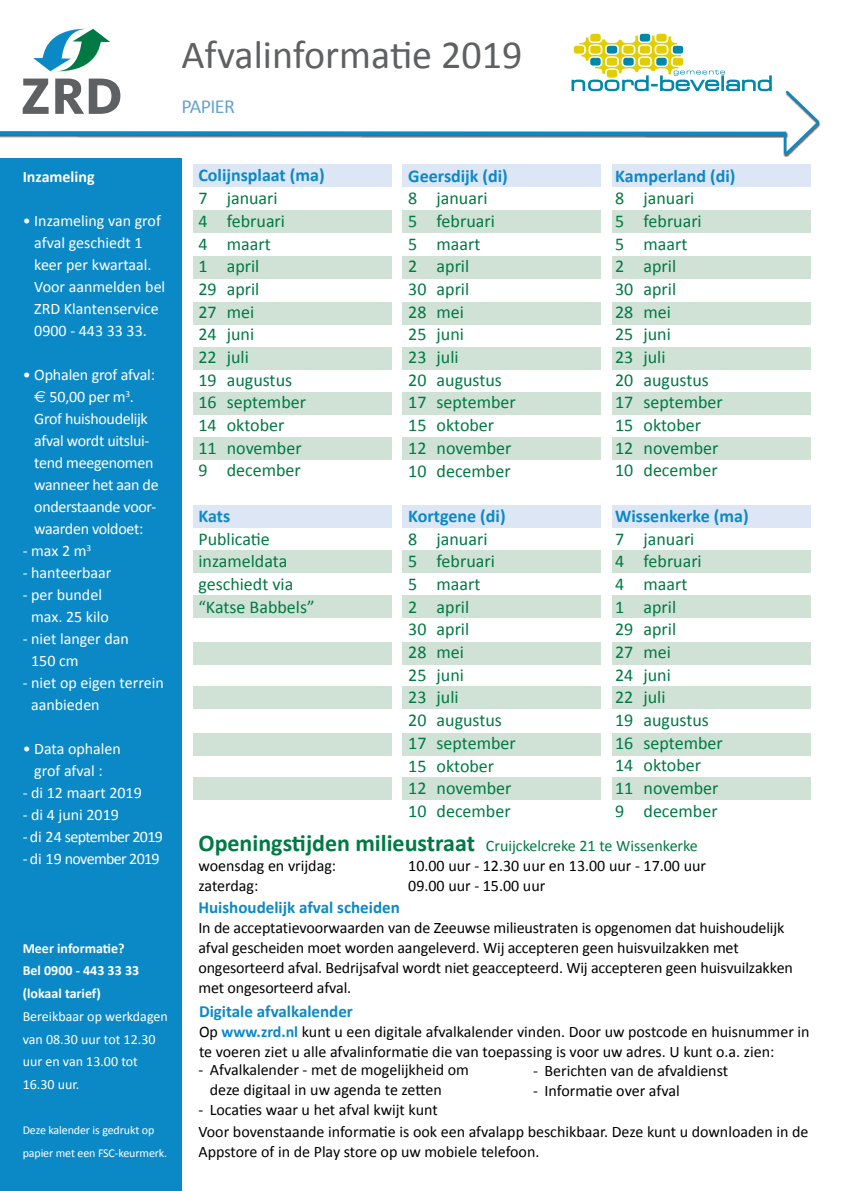
<style>
.page{position:relative;width:842px;height:1191px;background:#fff}
.page>*{position:absolute;margin:0;border:0;box-sizing:border-box;transform-origin:0 0}
.t1{font:40px "Calibri";color:#5f6062}
.t2{font:20px "Calibri";letter-spacing:-.03em;color:#68a1d2}
.t3{font:18px/22.6px "Calibri";color:#007944}
.t4{font:700 18px "Calibri";color:#0b89c6}
.t5{font:700 17px "Calibri";color:#0b89c6}
.t6{font:16px/20px "Calibri";letter-spacing:-.01em;color:#000}
.t7{font:16px/22px "Calibri";letter-spacing:-.005em;color:#fff}
.t8{font:16px/20px "Calibri";color:#007944}
.t9{font:16px "Calibri";letter-spacing:-.04em;color:#fff}
.t10{font:700 16px "Calibri";color:#fff}
.t11{font:14px/22.6px "Calibri";color:#fff}
.t12{font:700 14px/22.6px "Calibri";color:#fff}
.t13{font:12px/22.6px "Calibri";letter-spacing:-.01em;color:#fff}
.s1{font-family:"Euro Sans"}
.s2{font-weight:700;font-size:24px}
.s3{color:#000}
.s4{font-weight:700;color:#0b89c6}
</style>
<div class="page">
<div style="left:0;top:159px;width:181px;height:1032px;background:#0b89c6"></div>
<div style="left:193px;top:164px;width:198px;height:23px;background:#dde6f4"></div>
<div style="left:193px;top:210px;width:198px;height:22px;background:#cfe2d5"></div>
<div style="left:193px;top:256px;width:198px;height:23px;background:#cfe2d5"></div>
<div style="left:193px;top:302px;width:198px;height:23px;background:#cfe2d5"></div>
<div style="left:193px;top:347px;width:198px;height:23px;background:#cfe2d5"></div>
<div style="left:193px;top:392px;width:198px;height:23px;background:#cfe2d5"></div>
<div style="left:193px;top:437px;width:198px;height:23px;background:#cfe2d5"></div>
<div style="left:193px;top:550px;width:198px;height:23px;background:#cfe2d5"></div>
<div style="left:193px;top:595px;width:198px;height:23px;background:#cfe2d5"></div>
<div style="left:193px;top:642px;width:198px;height:23px;background:#cfe2d5"></div>
<div style="left:193px;top:686px;width:198px;height:23px;background:#cfe2d5"></div>
<div style="left:193px;top:733px;width:198px;height:22px;background:#cfe2d5"></div>
<div style="left:193px;top:777px;width:198px;height:22px;background:#cfe2d5"></div>
<div style="left:193px;top:505px;width:198px;height:22px;background:#dde6f4"></div>
<div style="left:403px;top:164px;width:198px;height:23px;background:#dde6f4"></div>
<div style="left:403px;top:210px;width:198px;height:22px;background:#cfe2d5"></div>
<div style="left:403px;top:256px;width:198px;height:23px;background:#cfe2d5"></div>
<div style="left:403px;top:302px;width:198px;height:23px;background:#cfe2d5"></div>
<div style="left:403px;top:347px;width:198px;height:23px;background:#cfe2d5"></div>
<div style="left:403px;top:392px;width:198px;height:23px;background:#cfe2d5"></div>
<div style="left:403px;top:437px;width:198px;height:23px;background:#cfe2d5"></div>
<div style="left:403px;top:550px;width:198px;height:23px;background:#cfe2d5"></div>
<div style="left:403px;top:595px;width:198px;height:23px;background:#cfe2d5"></div>
<div style="left:403px;top:642px;width:198px;height:23px;background:#cfe2d5"></div>
<div style="left:403px;top:686px;width:198px;height:23px;background:#cfe2d5"></div>
<div style="left:403px;top:733px;width:198px;height:22px;background:#cfe2d5"></div>
<div style="left:403px;top:777px;width:198px;height:22px;background:#cfe2d5"></div>
<div style="left:403px;top:505px;width:198px;height:22px;background:#dde6f4"></div>
<div style="left:612px;top:164px;width:199px;height:23px;background:#dde6f4"></div>
<div style="left:612px;top:210px;width:199px;height:22px;background:#cfe2d5"></div>
<div style="left:612px;top:256px;width:199px;height:23px;background:#cfe2d5"></div>
<div style="left:612px;top:302px;width:199px;height:23px;background:#cfe2d5"></div>
<div style="left:612px;top:347px;width:199px;height:23px;background:#cfe2d5"></div>
<div style="left:612px;top:392px;width:199px;height:23px;background:#cfe2d5"></div>
<div style="left:612px;top:437px;width:199px;height:23px;background:#cfe2d5"></div>
<div style="left:612px;top:550px;width:199px;height:23px;background:#cfe2d5"></div>
<div style="left:612px;top:595px;width:199px;height:23px;background:#cfe2d5"></div>
<div style="left:612px;top:642px;width:199px;height:23px;background:#cfe2d5"></div>
<div style="left:612px;top:686px;width:199px;height:23px;background:#cfe2d5"></div>
<div style="left:612px;top:733px;width:199px;height:22px;background:#cfe2d5"></div>
<div style="left:612px;top:777px;width:199px;height:22px;background:#cfe2d5"></div>
<div style="left:612px;top:505px;width:199px;height:22px;background:#dde6f4"></div>
<svg style="left:0;top:136px;width:783px;height:2px"></svg>
<div style="left:0;top:131px;width:786px;height:5px;background:#0b89c6"></div>
<svg style="left:783px;top:90px;width:38px;height:66px"></svg>
<svg style="left:23px;top:79px;width:26px;height:35px"></svg>
<svg style="left:55px;top:79px;width:65px;height:35px"></svg>
<svg style="left:33px;top:29px;width:77px;height:42px"></svg>
<div style="left:640px;top:34px;width:10px;height:8px;background:#0088ac;border-radius:3px"></div>
<div style="left:590px;top:34px;width:11px;height:8px;background:#e1cd00;border-radius:3px"></div>
<div style="left:656px;top:34px;width:11px;height:8px;background:#e1cd00;border-radius:3px"></div>
<svg style="left:571px;top:36px;width:201px;height:55px"></svg>
<h1 class="t1" style="left:181px;top:30px;width:342px">Afvalinformatie 2019</h1>
<p class="t2" style="left:181px;top:94px;width:55px">PAPIER</p>
<p class="t10" style="left:23px;top:167px;width:74px">Inzameling</p>
<p class="t7" style="left:34px;top:209px;width:133px;text-indent:-12px">• Inzameling van grof afval geschiedt 1 keer per kwartaal.<br>Voor aanmelden bel<br>ZRD Klantenservice<br>0900 - 443 33 33.</p>
<p class="t7" style="left:34px;top:363px;width:126px;text-indent:-12px">• Ophalen grof afval:<br><span class="s1">E</span> 50,00 per m<sup>3</sup>.<br>Grof huishoudelijk afval wordt uitslui&shy;tend meegenomen wanneer het aan de onderstaande voor&shy;waarden voldoet:</p>
<p class="t7" style="left:23px;top:539px;width:70px">- max 2 m<sup>3</sup></p>
<p class="t7" style="left:23px;top:561px;width:90px">- hanteerbaar</p>
<p class="t7" style="left:23px;top:583px;width:88px;text-align:center">- per bundel max. 25 kilo</p>
<p class="t7" style="left:31px;top:627px;width:99px;text-indent:-9px">- niet langer dan<br>150 cm</p>
<p class="t7" style="left:31px;top:671px;width:134px;text-indent:-9px">- niet op eigen terrein aanbieden</p>
<p class="t7" style="left:23px;top:737px;width:100px;text-align:center">• Data ophalen grof afval :</p>
<p class="t7" style="left:23px;top:781px;width:121px">- di 12 maart 2019</p>
<p class="t7" style="left:23px;top:803px;width:98px">- di 4 juni 2019</p>
<p class="t9" style="left:23px;top:827px;width:142px">- di 24 september 2019</p>
<p class="t9" style="left:23px;top:849px;width:139px">- di 19 november 2019</p>
<p class="t12" style="left:23px;top:936px;width:118px">Meer informatie?<br>Bel 0900 - 443 33 33 (lokaal tarief)</p>
<p class="t11" style="left:23px;top:1004px;width:147px">Bereikbaar op werkdagen van 08.30 uur tot 12.30 uur en van 13.00 tot<br>16.30 uur.</p>
<p class="t13" style="left:23px;top:1118px;width:146px">Deze kalender is gedrukt op papier met een FSC-keurmerk.</p>
<p class="t4" style="left:198px;top:164px;width:128px">Colijnsplaat (ma)</p>
<p class="t3" style="left:198px;top:186px;width:109px">7 januari<br>4 februari<br>4 maart<br>1 april<br>29 april<br>27 mei<br>24 juni<br>22 juli<br>19 augustus<br>16 september<br>14 oktober<br>11 november<br>9 december</p>
<p class="t4" style="left:198px;top:504px;width:33px">Kats</p>
<p class="t3" style="left:198px;top:526px;width:118px">Publicatie inzameldata geschiedt via “Katse Babbels”</p>
<p class="t4" style="left:615px;top:164px;width:122px">Kamperland (di)</p>
<p class="t3" style="left:615px;top:186px;width:109px">8 januari<br>5 februari<br>5 maart<br>2 april<br>30 april<br>28 mei<br>25 juni<br>23 juli<br>20 augustus<br>17 september<br>15 oktober<br>12 november<br>10 december</p>
<p class="t4" style="left:615px;top:505px;width:135px">Wissenkerke (ma)</p>
<p class="t3" style="left:615px;top:526px;width:109px">7 januari<br>4 februari<br>4 maart<br>1 april<br>29 april<br>27 mei<br>24 juni<br>22 juli<br>19 augustus<br>16 september<br>14 oktober<br>11 november<br>9 december</p>
<p class="t4" style="left:408px;top:164px;width:101px">Geersdijk (di)</p>
<p class="t3" style="left:408px;top:186px;width:109px">8 januari<br>5 februari<br>5 maart<br>2 april<br>30 april<br>28 mei<br>25 juni<br>23 juli<br>20 augustus<br>17 september<br>15 oktober<br>12 november<br>10 december</p>
<p class="t4" style="left:408px;top:505px;width:99px">Kortgene (di)</p>
<p class="t3" style="left:408px;top:526px;width:109px">8 januari<br>5 februari<br>5 maart<br>2 april<br>30 april<br>28 mei<br>25 juni<br>23 juli<br>20 augustus<br>17 september<br>15 oktober<br>12 november<br>10 december</p>
<p class="t8" style="left:198px;top:835px;width:501px"><span class="s2">Openingstijden milieustraat</span> Cruijckelcreke 21 te Wissenkerke <span class="s3">woensdag en vrijdag:</span></p>
<p class="t6" style="left:408px;top:855px;width:299px">10.00 uur - 12.30 uur en 13.00 uur - 17.00 uur</p>
<p class="t6" style="left:198px;top:875px;width:61px">zaterdag:</p>
<p class="t6" style="left:408px;top:875px;width:139px">09.00 uur - 15.00 uur</p>
<p class="t5" style="left:198px;top:896px;width:203px">Huishoudelijk afval scheiden</p>
<p class="t6" style="left:198px;top:916px;width:596px">In de acceptatievoorwaarden van de Zeeuwse milieustraten is opgenomen dat huishoudelijk afval gescheiden moet worden aangeleverd. Wij accepteren geen huisvuilzakken met ongesorteerd afval. Bedrijsafval wordt niet geaccepteerd. Wij accepteren geen huisvuilzakken met ongesorteerd afval.</p>
<p class="t5" style="left:199px;top:1001px;width:155px">Digitale afvalkalender</p>
<p class="t6" style="left:199px;top:1021px;width:612px">Op <span class="s4">www.zrd.nl</span> kunt u een digitale afvalkalender vinden. Door uw postcode en huisnummer in te voeren ziet u alle afvalinformatie die van toepassing is voor uw adres. U kunt o.a. zien:</p>
<p class="t6" style="left:210px;top:1059px;width:261px;text-indent:-11px">- Afvalkalender - met de mogelijkheid om deze digitaal in uw agenda te zetten</p>
<p class="t6" style="left:198px;top:1099px;width:241px">- Locaties waar u het afval kwijt kunt</p>
<p class="t6" style="left:533px;top:1059px;width:196px">- Berichten van de afvaldienst</p>
<p class="t6" style="left:533px;top:1079px;width:148px">- Informatie over afval</p>
<p class="t6" style="left:198px;top:1120px;width:612px">Voor bovenstaande informatie is ook een afvalapp beschikbaar. Deze kunt u downloaden in de<br>Appstore of in de Play store op uw mobiele telefoon.</p>
</div>
